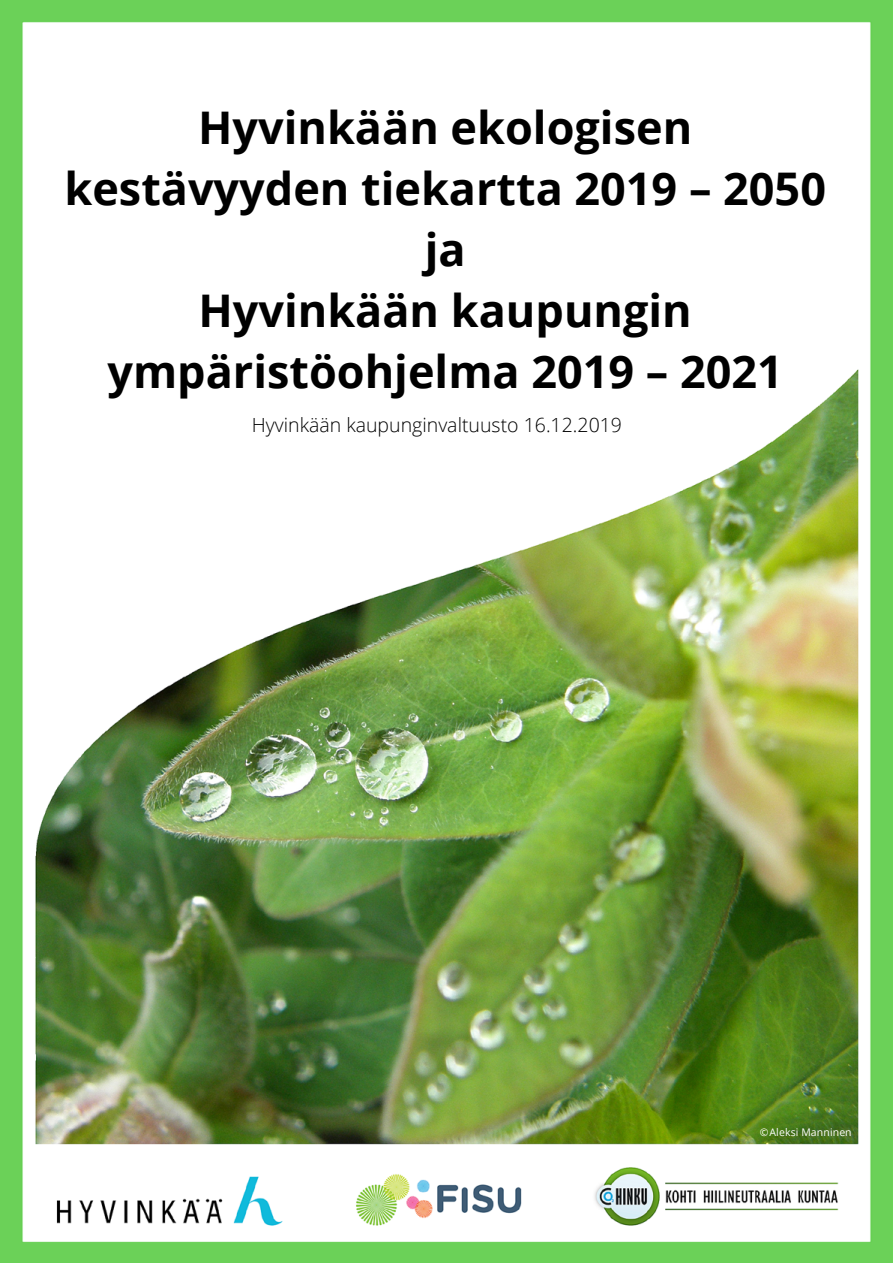
<style>
.page{position:relative;width:893px;height:1263px;background:#fff}
.page>*{position:absolute;margin:0;border:0;box-sizing:border-box;transform-origin:0 0}
.t1{font:700 45px/61.1px "Open Sans";color:#000;text-align:center}
.t2{font:300 19.5px "Open Sans";color:#000}
.t3{font:10.5px "Open Sans";letter-spacing:.01em;color:#fff}
</style>
<div class="page">
<img style="left:0;top:0;width:893px;height:1263px">
<p class="t1" style="left:64px;top:96px;width:763px">Hyvinkään ekologisen kestävyyden tiekartta 2019 – 2050 ja<br>Hyvinkään kaupungin ympäristöohjelma 2019 – 2021</p>
<p class="t2" style="left:252px;top:411px;width:372px">Hyvinkään kaupunginvaltuusto 16.12.2019</p>
<p class="t3" style="left:760px;top:1124px;width:93px">©Aleksi Manninen</p>
</div>
